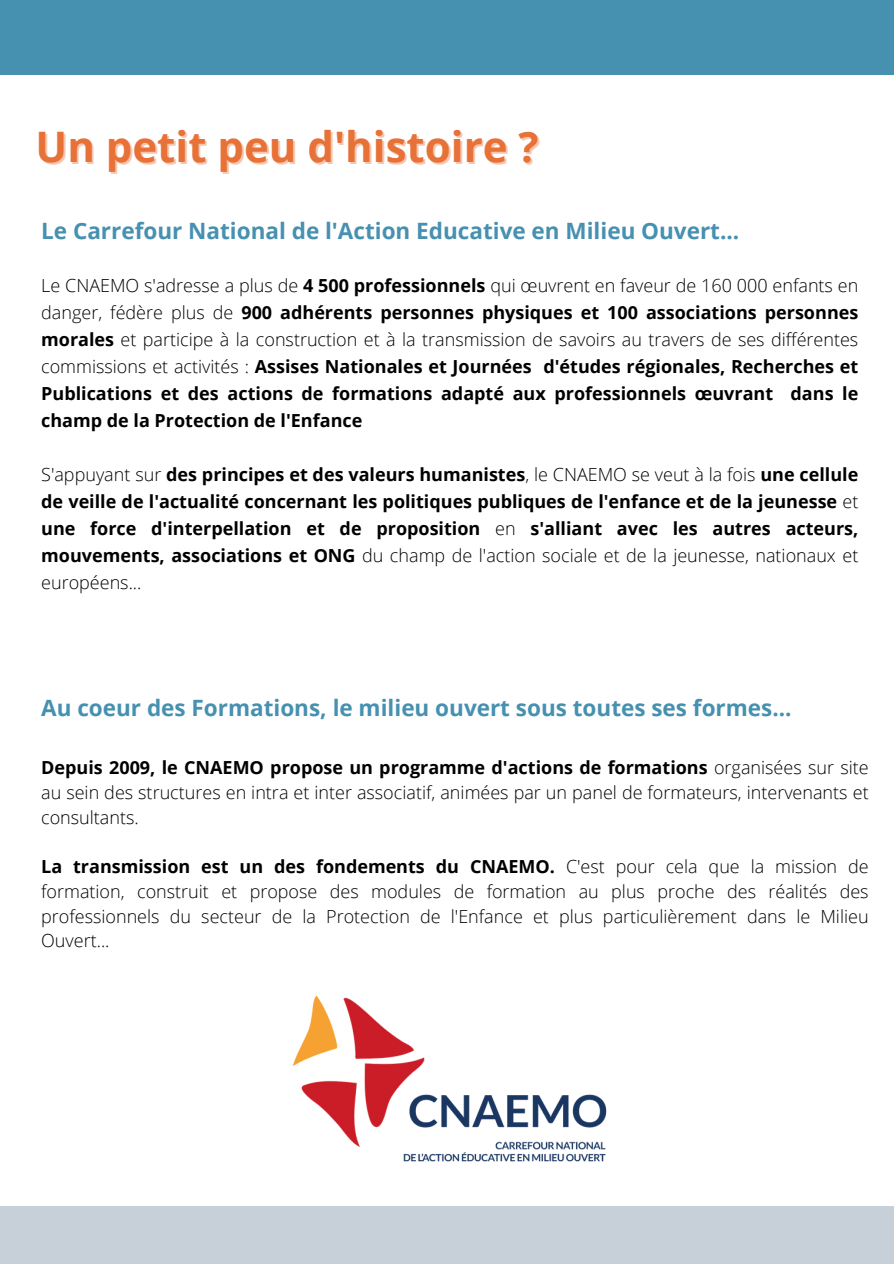
<style>
.page{position:relative;width:894px;height:1264px;background:#fff}
.page>*{position:absolute;margin:0;border:0;box-sizing:border-box;transform-origin:0 0}
.t1{font:700 42px "Open Sans";color:#e77137}
.t2{font:700 22.5px "Open Sans";color:#4690b0}
.t3{font:700 18px/27px "Open Sans";color:#000;text-align:justify}
.t4{font:300 18px/24.8px "Open Sans";color:#000;text-align:justify}
.s1{font-weight:300}
.s2{font-weight:700}
</style>
<div class="page">
<div style="left:0;top:0;width:893px;height:74px;background:#4690b0"></div>
<img style="left:292px;top:995px;width:315px;height:167px">
<div style="left:0;top:1206px;width:893px;height:57px;background:#c7d0d8"></div>
<h2 class="t1" style="left:36px;top:117px;width:504px">Un petit peu d'histoire ?</h2>
<h2 class="t2" style="left:41px;top:215px;width:699px">Le Carrefour National de l'Action Educative en Milieu Ouvert...</h2>
<p class="t3" style="left:41px;top:271px;width:818px"><span class="s1">Le CNAEMO s'adresse a plus de</span> 4 500 professionnels <span class="s1">qui œuvrent en faveur de 160 000 enfants en danger, fédère plus de</span> 900 adhérents personnes physiques et 100 associations personnes morales <span class="s1">et participe à la construction et à la transmission de savoirs au travers de ses différentes commissions et activités :</span> Assises Nationales et Journées d'études régionales, Recherches et Publications et des actions de formations adapté aux professionnels œuvrant dans le champ de la Protection de l'Enfance</p>
<p class="t3" style="left:41px;top:460px;width:818px"><span class="s1">S'appuyant sur</span> des principes et des valeurs humanistes<span class="s1">, le CNAEMO se veut à la fois</span> une cellule de veille de l'actualité concernant les politiques publiques de l'enfance et de la jeunesse <span class="s1">et </span>une force d'interpellation et de proposition <span class="s1">en</span> s'alliant avec les autres acteurs, mouvements, associations et ONG <span class="s1">du champ de l'action sociale et de la jeunesse, nationaux et européens...</span></p>
<p class="t2" style="left:41px;top:691px;width:751px">Au coeur des Formations, le milieu ouvert sous toutes ses formes...</p>
<p class="t4" style="left:41px;top:754px;width:828px"><span class="s2">Depuis 2009, le CNAEMO propose un programme d'actions de formations</span> organisées sur site au sein des structures en intra et inter associatif, animées par un panel de formateurs, intervenants et consultants.</p>
<p class="t4" style="left:41px;top:853px;width:828px"><span class="s2">La transmission est un des fondements du CNAEMO.</span> C'est pour cela que la mission de formation, construit et propose des modules de formation au plus proche des réalités des professionnels du secteur de la Protection de l'Enfance et plus particulièrement dans le Milieu Ouvert...</p>
</div>
